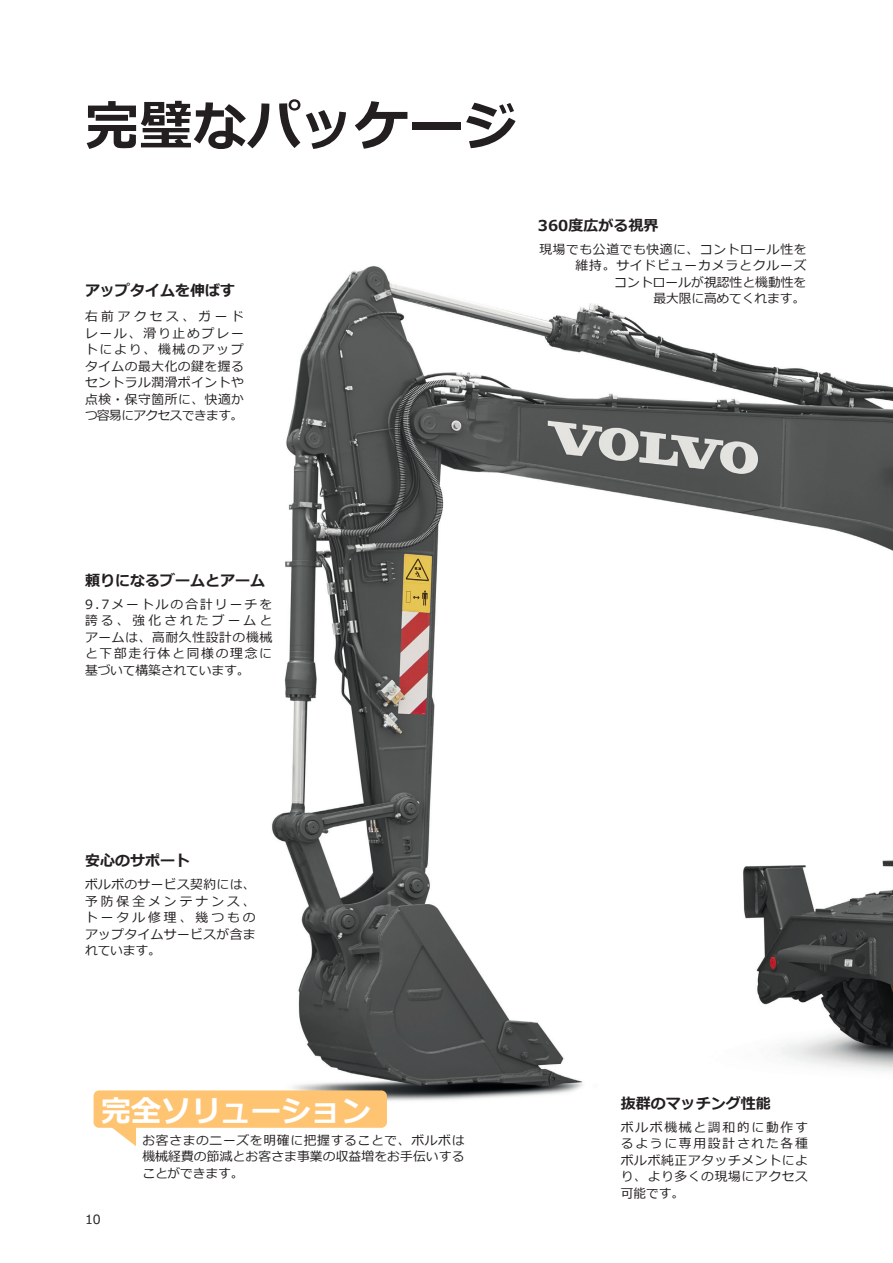
<style>
.page{position:relative;width:893px;height:1263px;background:#fff}
.page>*{position:absolute;margin:0;border:0;box-sizing:border-box;transform-origin:0 0}
.t1{font:700 54px "Meiryo";color:#231f20}
.t2{font:700 30px "Meiryo";color:#fff}
.t3{font:700 15px "Meiryo";color:#231f20}
.t4{font:12.75px/16.5px "Meiryo";letter-spacing:.045em;color:#231f20;text-align:justify}
</style>
<div class="page">
<img style="left:271px;top:266px;width:622px;height:861px">
<div style="left:94px;top:1090px;width:293px;height:38px;background:#fec472;border-radius:6px"></div>
<svg style="left:110px;top:1127px;width:26px;height:19px"></svg>
<h1 class="t1" style="left:85px;top:88px;width:433px">完璧なパッケージ</h1>
<p class="t3" style="left:85px;top:280px;width:151px">アップタイムを伸ばす</p>
<p class="t4" style="left:85px;top:309px;width:160px">右前アクセス、ガードレール、滑り止めプレートにより、機械のアップタイムの最大化の鍵を握るセントラル潤滑ポイントや点検・保守箇所に、快適かつ容易にアクセスできます。</p>
<p class="t3" style="left:538px;top:215px;width:122px">360度広がる視界</p>
<p class="t4" style="left:539px;top:242px;width:269px;text-align:right">現場でも公道でも快適に、コントロール性を維持。サイドビューカメラとクルーズ<br>コントロールが視認性と機動性を<br>最大限に高めてくれます。</p>
<p class="t3" style="left:85px;top:570px;width:181px">頼りになるブームとアーム</p>
<p class="t4" style="left:85px;top:596px;width:189px">9.7メートルの合計リーチを誇る、強化されたブームとアームは、高耐久性設計の機械と下部走行体と同様の理念に基づいて構築されています。</p>
<p class="t3" style="left:85px;top:850px;width:107px">安心のサポート</p>
<p class="t4" style="left:85px;top:877px;width:172px">ボルボのサービス契約には、予防保全メンテナンス、トータル修理、幾つものアップタイムサービスが含まれています。</p>
<h2 class="t2" style="left:101px;top:1089px;width:272px">完全ソリューション</h2>
<p class="t4" style="left:85px;top:1211px;width:17px">10</p>
<p class="t4" style="left:142px;top:1132px;width:324px">お客さまのニーズを明確に把握することで、ボルボは機械経費の節減とお客さま事業の収益増をお手伝いすることができます。</p>
<p class="t3" style="left:621px;top:1093px;width:151px">抜群のマッチング性能</p>
<p class="t4" style="left:621px;top:1119px;width:189px">ボルボ機械と調和的に動作するように専用設計された各種ボルボ純正アタッチメントにより、より多くの現場にアクセス可能です。</p>
</div>
